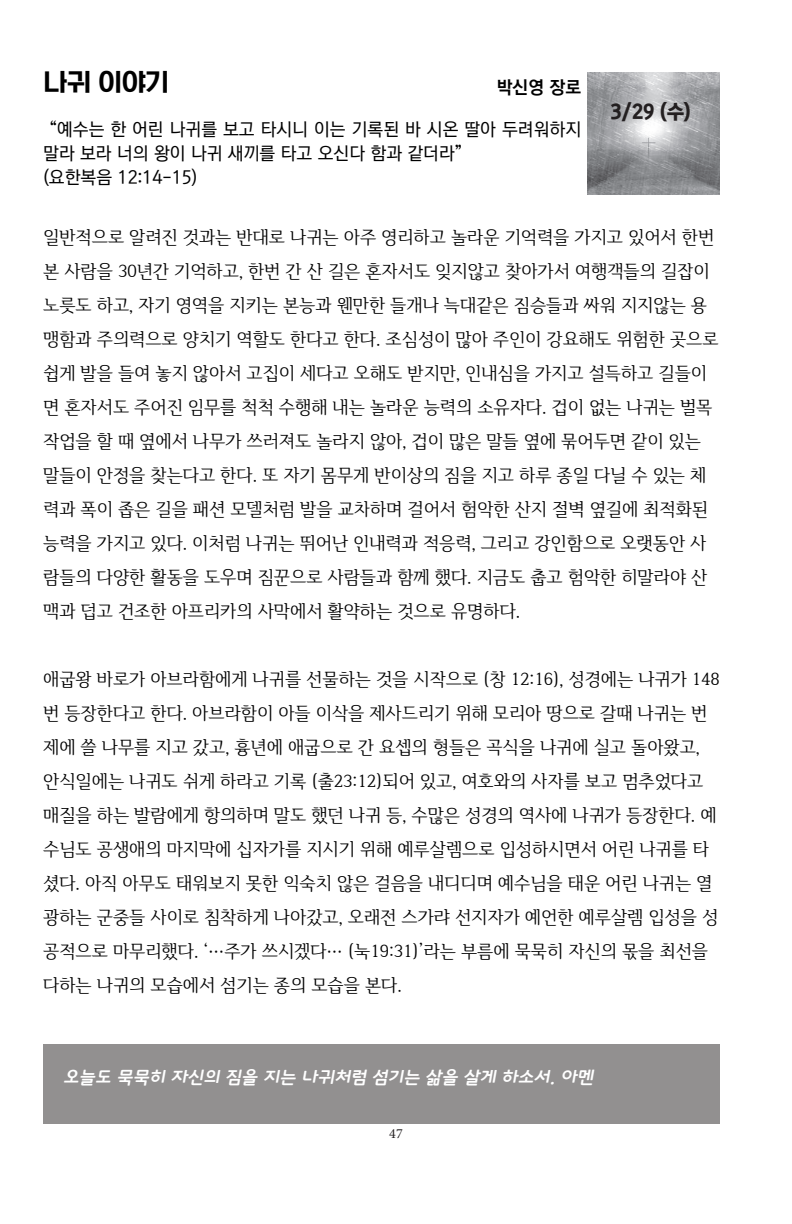
<style>
.page{position:relative;width:792px;height:1224px;background:#fff}
.page>*{position:absolute;margin:0;border:0;box-sizing:border-box;transform-origin:0 0}
.t1{font:24px "Korean SWGI3 R";color:#000}
.t2{font:20px "Korean GD19 R";color:#231f20}
.t3{font:18px/34px "Iropke Batang M";color:#000}
.t4{font:18px/24px "Korean GD13 R";color:#000}
.t5{font:italic 18px "Korean DDD R";color:#fff}
.t6{font:18px "Korean GD16 R";color:#000}
.t7{font:14px "Minion Pro";color:#231f20}
</style>
<div class="page">
<img style="left:588px;top:72px;width:132px;height:122px">
<div style="left:43px;top:1044px;width:677px;height:79px;background:#929090"></div>
<p class="t1" style="left:43px;top:69px;width:127px">나귀 이야기</p>
<p class="t6" style="left:497px;top:78px;width:86px">박신영 장로</p>
<p class="t4" style="left:43px;top:117px;width:540px;text-indent:6px">“예수는 한 어린 나귀를 보고 타시니 이는 기록된 바 시온 딸아 두려워하지 말라 보라 너의 왕이 나귀 새끼를 타고 오신다 함과 같더라”</p>
<p class="t4" style="left:43px;top:165px;width:156px">(요한복음 12:14-15)</p>
<p class="t2" style="left:610px;top:102px;width:82px">3/29 (수)</p>
<p class="t3" style="left:43px;top:220px;width:677px">일반적으로 알려진 것과는 반대로 나귀는 아주 영리하고 놀라운 기억력을 가지고 있어서 한번 본 사람을 30년간 기억하고, 한번 간 산 길은 혼자서도 잊지않고 찾아가서 여행객들의 길잡이 노릇도 하고, 자기 영역을 지키는 본능과 웬만한 들개나 늑대같은 짐승들과 싸워 지지않는 용 맹함과 주의력으로 양치기 역할도 한다고 한다. 조심성이 많아 주인이 강요해도 위험한 곳으로 쉽게 발을 들여 놓지 않아서 고집이 세다고 오해도 받지만, 인내심을 가지고 설득하고 길들이 면 혼자서도 주어진 임무를 척척 수행해 내는 놀라운 능력의 소유자다. 겁이 없는 나귀는 벌목 작업을 할 때 옆에서 나무가 쓰러져도 놀라지 않아, 겁이 많은 말들 옆에 묶어두면 같이 있는 말들이 안정을 찾는다고 한다. 또 자기 몸무게 반이상의 짐을 지고 하루 종일 다닐 수 있는 체 력과 폭이 좁은 길을 패션 모델처럼 발을 교차하며 걸어서 험악한 산지 절벽 옆길에 최적화된 능력을 가지고 있다. 이처럼 나귀는 뛰어난 인내력과 적응력, 그리고 강인함으로 오랫동안 사 람들의 다양한 활동을 도우며 짐꾼으로 사람들과 함께 했다. 지금도 춥고 험악한 히말라야 산 맥과 덥고 건조한 아프리카의 사막에서 활약하는 것으로 유명하다.</p>
<p class="t3" style="left:43px;top:662px;width:678px">애굽왕 바로가 아브라함에게 나귀를 선물하는 것을 시작으로 (창 12:16), 성경에는 나귀가 148 번 등장한다고 한다. 아브라함이 아들 이삭을 제사드리기 위해 모리아 땅으로 갈때 나귀는 번 제에 쓸 나무를 지고 갔고, 흉년에 애굽으로 간 요셉의 형들은 곡식을 나귀에 실고 돌아왔고, 안식일에는 나귀도 쉬게 하라고 기록 (출23:12)되어 있고, 여호와의 사자를 보고 멈추었다고 매질을 하는 발람에게 항의하며 말도 했던 나귀 등, 수많은 성경의 역사에 나귀가 등장한다. 예 수님도 공생애의 마지막에 십자가를 지시기 위해 예루살렘으로 입성하시면서 어린 나귀를 타 셨다. 아직 아무도 태워보지 못한 익숙치 않은 걸음을 내디디며 예수님을 태운 어린 나귀는 열 광하는 군중들 사이로 침착하게 나아갔고, 오래전 스가랴 선지자가 예언한 예루살렘 입성을 성 공적으로 마무리했다. ‘…주가 쓰시겠다… (눅19:31)’라는 부름에 묵묵히 자신의 몫을 최선을 다하는 나귀의 모습에서 섬기는 종의 모습을 본다.</p>
<p class="t5" style="left:63px;top:1068px;width:536px">오늘도 묵묵히 자신의 짐을 지는 나귀처럼 섬기는 삶을 살게 하소서. 아멘</p>
<p class="t7" style="left:389px;top:1124px;width:15px">47</p>
</div>
